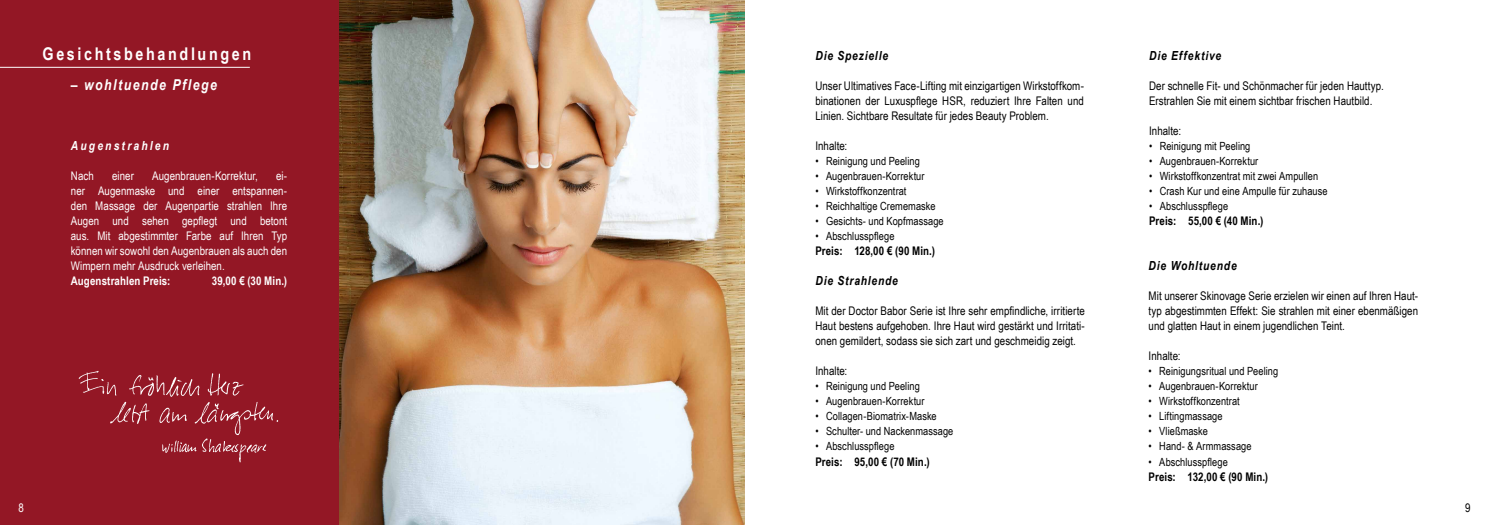
<style>
.page{position:relative;width:1489px;height:525px;background:#fff}
.page>*{position:absolute;margin:0;border:0;box-sizing:border-box;transform-origin:0 0}
.t1{font:700 17.5px "Arial Narrow";letter-spacing:.15em;color:#fff}
.t2{font:italic 700 15px "Arial Narrow";letter-spacing:.1em;color:#fff}
.t3{font:italic 700 12.5px "Arial Narrow";letter-spacing:.07em;color:#000}
.t4{font:italic 700 12.5px "Arial Narrow";letter-spacing:.175em;color:#fff}
.t5{font:11.88px/15px "Arial Narrow";letter-spacing:.005em;color:#000;text-align:justify}
.t6{font:11.88px/15px "Arial Narrow";letter-spacing:.005em;color:#fff;text-align:justify}
.t7{font:700 11.88px "Arial Narrow";letter-spacing:.01em;color:#000}
.t8{font:700 11.88px "Arial Narrow";letter-spacing:.01em;color:#fff}
.t9{font:11.25px "Arial Narrow";letter-spacing:.005em;color:#000}
</style>
<div class="page">
<div style="left:0;top:0;width:744px;height:524px;background:#931725"></div>
<img style="left:339px;top:0;width:405px;height:524px">
<hr style="left:0;top:67px;width:250px;height:1px;background:#fff">
<img style="left:78px;top:371px;width:201px;height:92px">
<h1 class="t1" style="left:43px;top:41px;width:210px">Gesichtsbehandlungen</h1>
<p class="t2" style="left:71px;top:73px;width:147px">– wohltuende Pflege</p>
<p class="t4" style="left:71px;top:136px;width:100px">Augenstrahlen</p>
<p class="t6" style="left:71px;top:168px;width:24px">Nach</p>
<p class="t6" style="left:112px;top:168px;width:23px">einer</p>
<p class="t6" style="left:152px;top:168px;width:107px">Augenbrauen-Korrektur,</p>
<p class="t6" style="left:71px;top:168px;width:218px;text-indent:205px">ei&shy;ner Augenmaske und einer entspannen&shy;den Massage der Augenpartie strahlen Ihre Augen und sehen gepflegt und betont aus. Mit abgestimmter Farbe auf Ihren Typ können wir sowohl den Augenbrauen als auch den Wimpern mehr Ausdruck verleihen.</p>
<p class="t8" style="left:71px;top:272px;width:101px">Augenstrahlen Preis:</p>
<p class="t8" style="left:212px;top:272px;width:77px">39,00 € (30 Min.)</p>
<p class="t3" style="left:815px;top:46px;width:74px">Die Spezielle</p>
<p class="t5" style="left:815px;top:78px;width:270px">Unser Ultimatives Face-Lifting mit einzigartigen Wirkstoffkom&shy;binationen der Luxuspflege HSR, reduziert Ihre Falten und Linien. Sichtbare Resultate für jedes Beauty Problem.</p>
<p class="t5" style="left:815px;top:138px;width:33px">Inhalte:</p>
<p class="t9" style="left:815px;top:153px;width:106px">• Reinigung und Peeling</p>
<p class="t9" style="left:815px;top:168px;width:111px">• Augenbrauen-Korrektur</p>
<p class="t9" style="left:815px;top:183px;width:93px">• Wirkstoffkonzentrat</p>
<p class="t9" style="left:815px;top:198px;width:122px">• Reichhaltige Crememaske</p>
<p class="t9" style="left:815px;top:213px;width:130px">• Gesichts- und Kopfmassage</p>
<p class="t9" style="left:815px;top:228px;width:81px">• Abschlusspflege</p>
<p class="t7" style="left:815px;top:242px;width:121px">Preis: 128,00 € (90 Min.)</p>
<p class="t3" style="left:815px;top:271px;width:84px">Die Strahlende</p>
<p class="t5" style="left:815px;top:303px;width:271px">Mit der Doctor Babor Serie ist Ihre sehr empfindliche, irritierte Haut bestens aufgehoben. Ihre Haut wird gestärkt und Irritati&shy;onen gemildert, sodass sie sich zart und geschmeidig zeigt.</p>
<p class="t5" style="left:815px;top:363px;width:33px">Inhalte:</p>
<p class="t9" style="left:815px;top:378px;width:106px">• Reinigung und Peeling</p>
<p class="t9" style="left:815px;top:393px;width:111px">• Augenbrauen-Korrektur</p>
<p class="t9" style="left:815px;top:408px;width:123px">• Collagen-Biomatrix-Maske</p>
<p class="t9" style="left:815px;top:423px;width:139px">• Schulter- und Nackenmassage</p>
<p class="t9" style="left:815px;top:438px;width:81px">• Abschlusspflege</p>
<p class="t7" style="left:815px;top:452px;width:116px">Preis: 95,00 € (70 Min.)</p>
<p class="t3" style="left:1148px;top:46px;width:74px">Die Effektive</p>
<p class="t5" style="left:1148px;top:78px;width:236px">Der schnelle Fit- und Schönmacher für jeden Hauttyp.<br>Erstrahlen Sie mit einem sichtbar frischen Hautbild.</p>
<p class="t5" style="left:1148px;top:123px;width:33px">Inhalte:</p>
<p class="t9" style="left:1148px;top:138px;width:103px">• Reinigung mit Peeling</p>
<p class="t9" style="left:1148px;top:153px;width:111px">• Augenbrauen-Korrektur</p>
<p class="t9" style="left:1148px;top:168px;width:171px">• Wirkstoffkonzentrat mit zwei Ampullen</p>
<p class="t9" style="left:1148px;top:183px;width:180px">• Crash Kur und eine Ampulle für zuhause</p>
<p class="t9" style="left:1148px;top:198px;width:81px">• Abschlusspflege</p>
<p class="t7" style="left:1148px;top:212px;width:116px">Preis: 55,00 € (40 Min.)</p>
<p class="t3" style="left:1148px;top:256px;width:90px">Die Wohltuende</p>
<p class="t5" style="left:1148px;top:288px;width:271px">Mit unserer Skinovage Serie erzielen wir einen auf Ihren Haut&shy;typ abgestimmten Effekt: Sie strahlen mit einer ebenmäßigen und glatten Haut in einem jugendlichen Teint.</p>
<p class="t5" style="left:1148px;top:348px;width:33px">Inhalte:</p>
<p class="t9" style="left:1148px;top:363px;width:131px">• Reinigungsritual und Peeling</p>
<p class="t9" style="left:1148px;top:378px;width:111px">• Augenbrauen-Korrektur</p>
<p class="t9" style="left:1148px;top:393px;width:93px">• Wirkstoffkonzentrat</p>
<p class="t9" style="left:1148px;top:408px;width:75px">• Liftingmassage</p>
<p class="t9" style="left:1148px;top:423px;width:61px">• Vließmaske</p>
<p class="t9" style="left:1148px;top:438px;width:104px">• Hand- &amp; Armmassage</p>
<p class="t9" style="left:1148px;top:453px;width:81px">• Abschlusspflege</p>
<p class="t7" style="left:1148px;top:467px;width:121px">Preis: 132,00 € (90 Min.)</p>
<p class="t6" style="left:19px;top:500px;width:7px">8</p>
<p class="t5" style="left:1464px;top:500px;width:7px">9</p>
</div>
